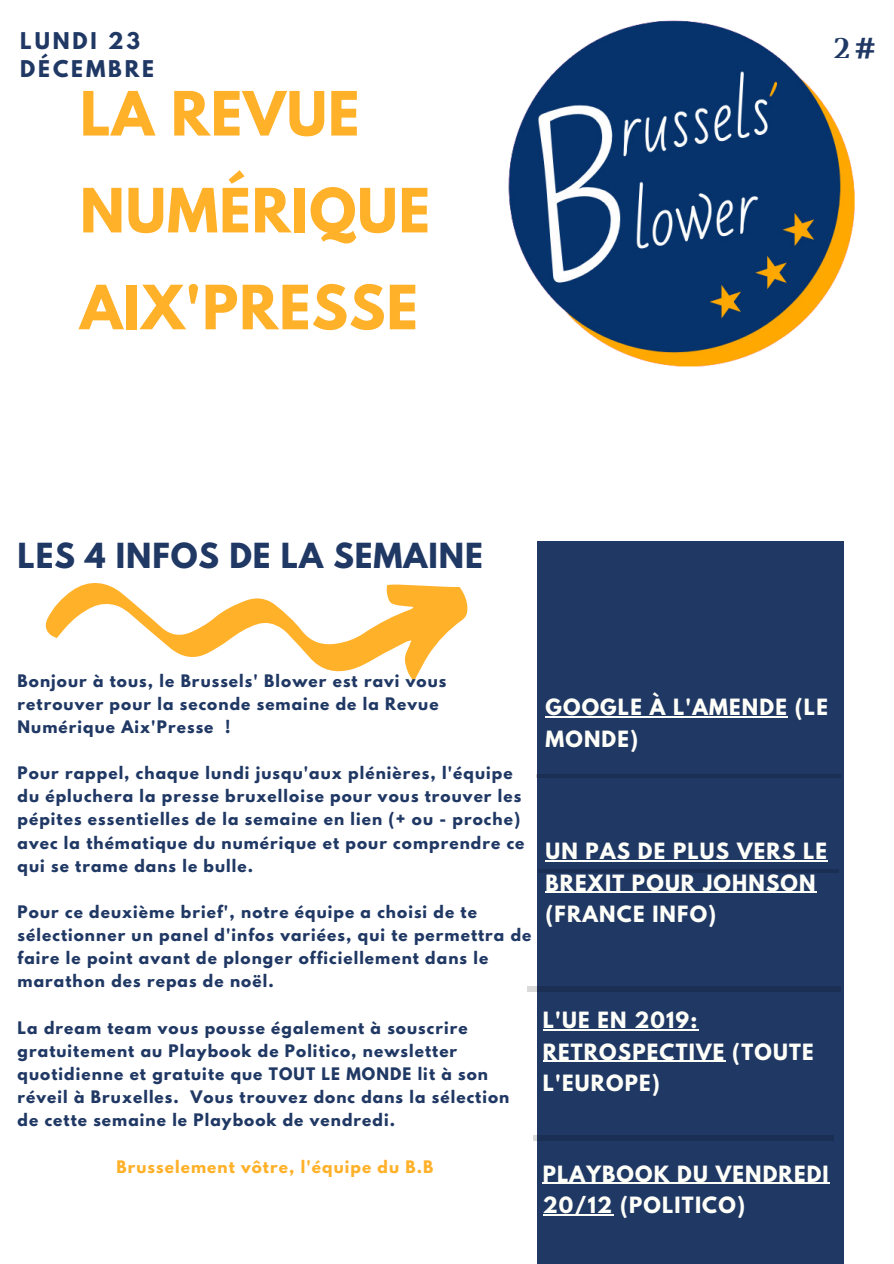
<style>
.page{position:relative;width:894px;height:1264px;background:#fff}
.page>*{position:absolute;margin:0;border:0;box-sizing:border-box;transform-origin:0 0}
.t1{font:700 54px/96.9px "League Spartan";letter-spacing:.02em;color:#ffb12a}
.t2{font:700 31.5px "Luthier";color:#203864}
.t3{font:700 30.6px "League Spartan";letter-spacing:.03em;color:#203864}
.t4{font:700 20.4px/27.6px "League Spartan";letter-spacing:.14em;color:#203864}
.t5{font:700 19.8px/31.5px "League Spartan";letter-spacing:.06em;color:#fffff9}
.t6{font:700 15.3px/23.1px "League Spartan";letter-spacing:.07em;color:#203864}
.t7{font:700 15.3px "League Spartan";letter-spacing:.07em;color:#ffb12a}
</style>
<div class="page">
<img style="left:508px;top:20px;width:347px;height:347px">
<div style="left:538px;top:541px;width:305px;height:722px;background:#203864"></div>
<hr style="left:536px;top:774px;width:304px;height:4px;background:#1b2f55">
<hr style="left:538px;top:869px;width:300px;height:3px;background:#000">
<div style="left:527px;top:986px;width:313px;height:6px;background:#1b2f55"></div>
<div style="left:533px;top:1134px;width:300px;height:6px;background:#1b2f55"></div>
<svg style="left:45px;top:583px;width:422px;height:98px"></svg>
<hr style="left:545px;top:716px;width:242px;height:1px;background:#fffff9">
<hr style="left:545px;top:860px;width:283px;height:1px;background:#fffff9">
<hr style="left:545px;top:891px;width:271px;height:2px;background:#fffff9">
<hr style="left:542px;top:1029px;width:156px;height:1px;background:#fffff9">
<hr style="left:542px;top:1060px;width:183px;height:1px;background:#fffff9">
<hr style="left:542px;top:1182px;width:287px;height:1px;background:#fffff9">
<hr style="left:542px;top:1214px;width:71px;height:1px;background:#fffff9">
<h3 class="t4" style="left:20px;top:30px;width:135px">LUNDI 23<br>DÉCEMBRE</h3>
<h2 class="t2" style="left:831px;top:36px;width:44px">2#</h2>
<h1 class="t1" style="left:80px;top:72px;width:351px">LA REVUE<br>NUMÉRIQUE<br>AIX'PRESSE</h1>
<h3 class="t3" style="left:18px;top:540px;width:466px">LES 4 INFOS DE LA SEMAINE</h3>
<p class="t6" style="left:18px;top:670px;width:430px">Bonjour à tous, le Brussels' Blower est ravi vous retrouver pour la seconde semaine de la Revue<br>Numérique Aix'Presse !</p>
<p class="t6" style="left:18px;top:763px;width:508px">Pour rappel, chaque lundi jusqu'aux plénières, l'équipe du épluchera la presse bruxelloise pour vous trouver les pépites essentielles de la semaine en lien (+ ou - proche) avec la thématique du numérique et pour comprendre ce qui se trame dans le bulle.</p>
<p class="t6" style="left:18px;top:902px;width:515px">Pour ce deuxième brief', notre équipe a choisi de te sélectionner un panel d'infos variées, qui te permettra de faire le point avant de plonger officiellement dans le marathon des repas de noël.</p>
<p class="t6" style="left:18px;top:1017px;width:493px">La dream team vous pousse également à souscrire gratuitement au Playbook de Politico, newsletter quotidienne et gratuite que TOUT LE MONDE lit à son réveil à Bruxelles. Vous trouvez donc dans la sélection de cette semaine le Playbook de vendredi.</p>
<p class="t7" style="left:116px;top:1158px;width:318px">Brusselement vôtre, l'équipe du B.B</p>
<p class="t5" style="left:545px;top:694px;width:284px">GOOGLE À L'AMENDE (LE<br>MONDE)</p>
<p class="t5" style="left:545px;top:838px;width:283px">UN PAS DE PLUS VERS LE<br>BREXIT POUR JOHNSON (FRANCE INFO)</p>
<p class="t5" style="left:542px;top:1006px;width:272px">L'UE EN 2019:<br>RETROSPECTIVE (TOUTE<br>L'EUROPE)</p>
<p class="t5" style="left:542px;top:1160px;width:287px">PLAYBOOK DU VENDREDI<br>20/12 (POLITICO)</p>
</div>
